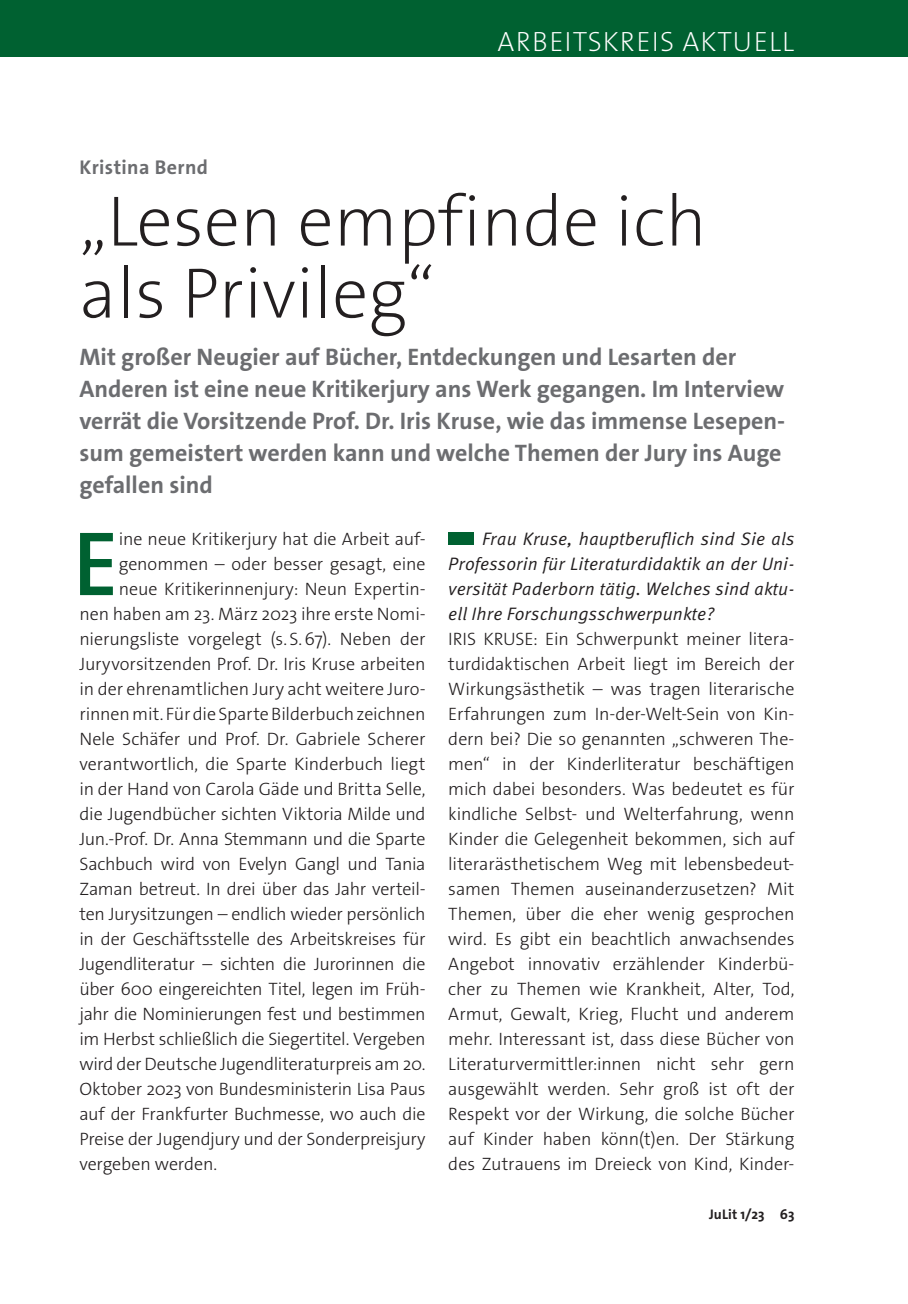
<style>
.page{position:relative;width:908px;height:1304px;background:#fff}
.page>*{position:absolute;margin:0;border:0;box-sizing:border-box;transform-origin:0 0}
.t1{font:600 92px "The Sans Os F";color:#006131}
.t2{font:200 72px/72px "The Sans Os F";color:#231f20}
.t3{font:200 28px "The Sans Os F";letter-spacing:.04em;color:#fff}
.t4{font:700 24px/32px "The Sans Os F";color:#6c6d70}
.t5{font:700 20px "The Sans Os F";letter-spacing:.02em;color:#6c6d70}
.t6{font:300 18px/25px "The Sans Os F";letter-spacing:-.01em;color:#231f20;text-align:justify}
.t7{font:18px/25px "Meta OT Norm Ita";letter-spacing:.005em;color:#231f20;text-align:justify}
.t8{font:700 14px "The Sans Os F";letter-spacing:.015em;color:#231f20}
</style>
<div class="page">
<div style="left:0;top:0;width:907px;height:57px;background:#006131"></div>
<div style="left:448px;top:532px;width:25px;height:13px;background:#006131"></div>
<h3 class="t3" style="left:497px;top:24px;width:298px">ARBEITSKREIS AKTUELL</h3>
<p class="t5" style="left:79px;top:154px;width:130px">Kristina Bernd</p>
<h2 class="t2" style="left:79px;top:186px;width:628px">„Lesen empfinde ich als Privileg“</h2>
<p class="t4" style="left:79px;top:341px;width:707px">Mit großer Neugier auf Bücher, Entdeckungen und Lesarten der Anderen ist eine neue Kritikerjury ans Werk gegangen. Im Interview verrät die Vorsitzende Prof. Dr. Iris Kruse, wie das immense Lesepen&shy;sum gemeistert werden kann und welche Themen der Jury ins Auge gefallen sind</p>
<h1 class="t1" style="left:73px;top:505px;width:47px">E</h1>
<p class="t6" style="left:119px;top:527px;width:308px">ine neue Kritikerjury hat die Arbeit auf-</p>
<p class="t6" style="left:119px;top:552px;width:308px">genommen – oder besser gesagt, eine</p>
<p class="t6" style="left:119px;top:577px;width:308px">neue Kritikerinnenjury: Neun Expertin-</p>
<p class="t6" style="left:79px;top:602px;width:347px">nen haben am 23. März 2023 ihre erste Nomi-</p>
<p class="t6" style="left:79px;top:627px;width:347px">nierungsliste vorgelegt (s.S.67). Neben der</p>
<p class="t6" style="left:79px;top:652px;width:347px">Juryvorsitzenden Prof. Dr. Iris Kruse arbeiten</p>
<p class="t6" style="left:79px;top:677px;width:347px">in der ehrenamtlichen Jury acht weitere Juro-</p>
<p class="t6" style="left:79px;top:702px;width:347px">rinnen mit. Für die Sparte Bilderbuch zeichnen</p>
<p class="t6" style="left:79px;top:727px;width:347px">Nele Schäfer und Prof. Dr. Gabriele Scherer</p>
<p class="t6" style="left:79px;top:752px;width:347px">verantwortlich, die Sparte Kinderbuch liegt</p>
<p class="t6" style="left:79px;top:777px;width:347px">in der Hand von Carola Gäde und Britta Selle,</p>
<p class="t6" style="left:79px;top:802px;width:347px">die Jugendbücher sichten Viktoria Milde und</p>
<p class="t6" style="left:79px;top:827px;width:347px">Jun.-Prof. Dr. Anna Stemmann und die Sparte</p>
<p class="t6" style="left:79px;top:852px;width:347px">Sachbuch wird von Evelyn Gangl und Tania</p>
<p class="t6" style="left:79px;top:877px;width:347px">Zaman betreut. In drei über das Jahr verteil-</p>
<p class="t6" style="left:79px;top:902px;width:347px">ten Jurysitzungen – endlich wieder persönlich</p>
<p class="t6" style="left:79px;top:927px;width:347px">in der Geschäftsstelle des Arbeitskreises für</p>
<p class="t6" style="left:79px;top:952px;width:347px">Jugendliteratur – sichten die Jurorinnen die</p>
<p class="t6" style="left:79px;top:977px;width:347px">über 600 eingereichten Titel, legen im Früh-</p>
<p class="t6" style="left:79px;top:1002px;width:347px">jahr die Nominierungen fest und bestimmen</p>
<p class="t6" style="left:79px;top:1027px;width:347px">im Herbst schließlich die Siegertitel. Vergeben</p>
<p class="t6" style="left:79px;top:1052px;width:347px">wird der Deutsche Jugendliteraturpreis am 20.</p>
<p class="t6" style="left:79px;top:1077px;width:347px">Oktober 2023 von Bundesministerin Lisa Paus</p>
<p class="t6" style="left:79px;top:1102px;width:347px">auf der Frankfurter Buchmesse, wo auch die</p>
<p class="t6" style="left:79px;top:1127px;width:347px">Preise der Jugendjury und der Sonderpreisjury</p>
<p class="t6" style="left:79px;top:1152px;width:139px">vergeben werden.</p>
<p class="t7" style="left:448px;top:527px;width:347px;text-indent:34px">Frau Kruse, hauptberuflich sind Sie als Professorin für Literaturdidaktik an der Uni&shy;versität Paderborn tätig. Welches sind aktu&shy;ell Ihre Forschungsschwerpunkte?</p>
<p class="t6" style="left:448px;top:627px;width:347px">IRIS KRUSE: Ein Schwerpunkt meiner litera&shy;turdidaktischen Arbeit liegt im Bereich der Wirkungsästhetik – was tragen literarische Erfahrungen zum In-der-Welt-Sein von Kin&shy;dern bei? Die so genannten „schweren The&shy;men“ in der Kinderliteratur beschäftigen mich dabei besonders. Was bedeutet es für kindliche Selbst- und Welterfahrung, wenn Kinder die Gelegenheit bekommen, sich auf literarästhetischem Weg mit lebensbedeut&shy;samen Themen auseinanderzusetzen? Mit Themen, über die eher wenig gesprochen wird. Es gibt ein beachtlich anwachsendes Angebot innovativ erzählender Kinderbü&shy;cher zu Themen wie Krankheit, Alter, Tod, Armut, Gewalt, Krieg, Flucht und anderem mehr. Interessant ist, dass diese Bücher von Literaturvermittler:innen nicht sehr gern ausgewählt werden. Sehr groß ist oft der Respekt vor der Wirkung, die solche Bücher auf Kinder haben könn(t)en. Der Stärkung des Zutrauens im Dreieck von Kind, Kinder-</p>
<p class="t8" style="left:708px;top:1205px;width:87px">JuLit 1/23 63</p>
</div>
